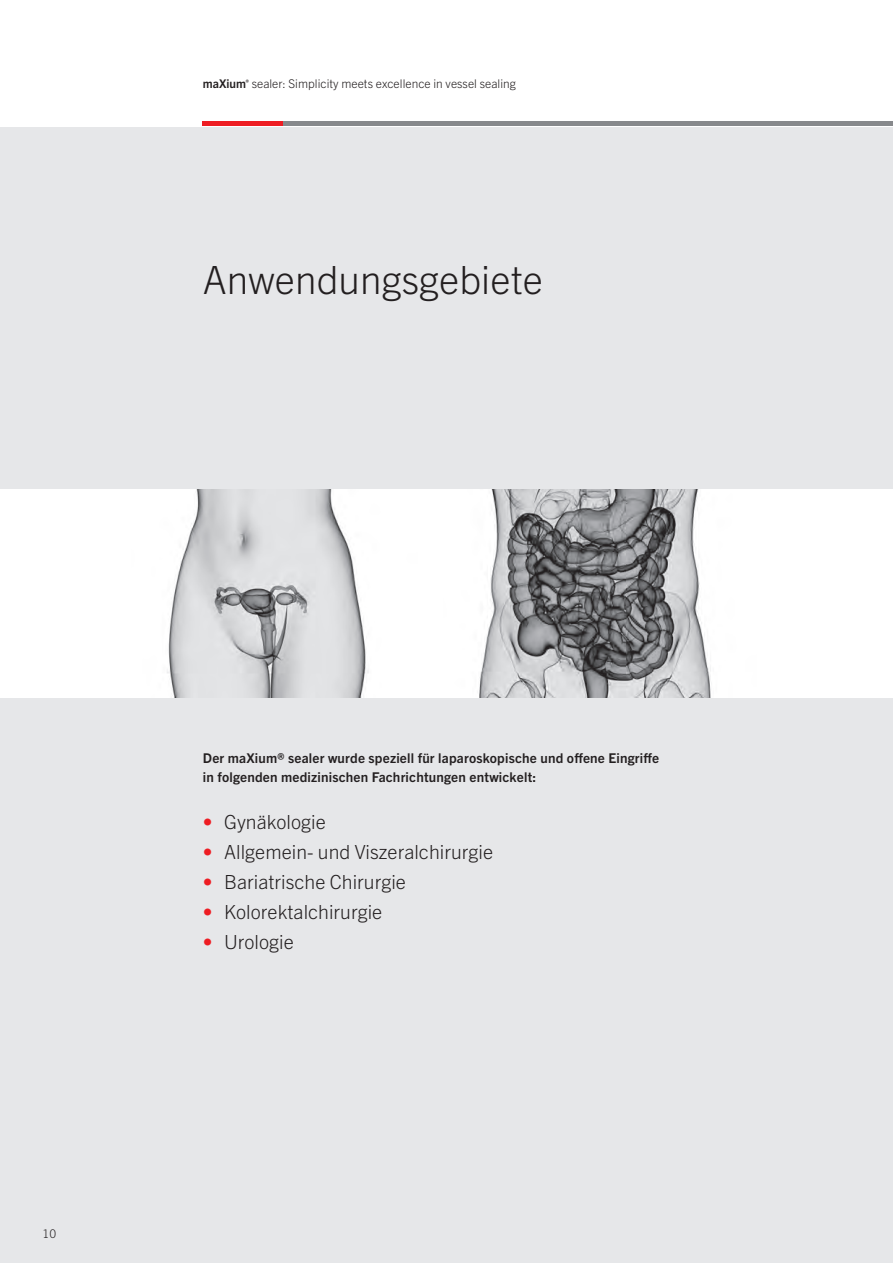
<style>
.page{position:relative;width:893px;height:1263px;background:#fff}
.page>*{position:absolute;margin:0;border:0;box-sizing:border-box;transform-origin:0 0}
.t1{font:300 39px "Trade Gothic Next LT Pro";color:#231f20}
.t2{font:300 19.5px "Trade Gothic Next LT Pro";color:#231f20}
.t3{font:700 13.5px/19.5px "Trade Gothic Next LT Pro";letter-spacing:.015em;color:#231f20}
.t4{font:300 12px "Trade Gothic Next LT Pro";letter-spacing:.005em;color:#231f20}
.s1{font-weight:700}
.s2{color:#ee1d23}
</style>
<div class="page">
<div style="left:0;top:128px;width:893px;height:1135px;background:#e6e7e9"></div>
<hr style="left:203px;top:121px;width:80px;height:4px;background:#ee1d23">
<hr style="left:283px;top:121px;width:610px;height:4px;background:#87898c">
<div style="left:0;top:489px;width:893px;height:208px;background:#fff"></div>
<img style="left:167px;top:489px;width:202px;height:208px">
<img style="left:479px;top:489px;width:232px;height:208px">
<p class="t4" style="left:203px;top:75px;width:315px"><span class="s1">maXium</span><sup>®</sup> sealer: Simplicity meets excellence in vessel sealing</p>
<h1 class="t1" style="left:203px;top:253px;width:342px">Anwendungsgebiete</h1>
<p class="t4" style="left:43px;top:1225px;width:15px">10</p>
<p class="t3" style="left:203px;top:747px;width:458px">Der maXium® sealer wurde speziell für laparoskopische und offene Eingriffe in folgenden medizinischen Fachrichtungen entwickelt:</p>
<h2 class="t2" style="left:203px;top:808px;width:125px"><span class="s2">•</span> Gynäkologie</h2>
<h2 class="t2" style="left:203px;top:838px;width:292px"><span class="s2">•</span> Allgemein- und Viszeralchirurgie</h2>
<h2 class="t2" style="left:203px;top:868px;width:205px"><span class="s2">•</span> Bariatrische Chirurgie</h2>
<h2 class="t2" style="left:203px;top:898px;width:181px"><span class="s2">•</span> Kolorektalchirurgie</h2>
<h2 class="t2" style="left:203px;top:928px;width:92px"><span class="s2">•</span> Urologie</h2>
</div>
